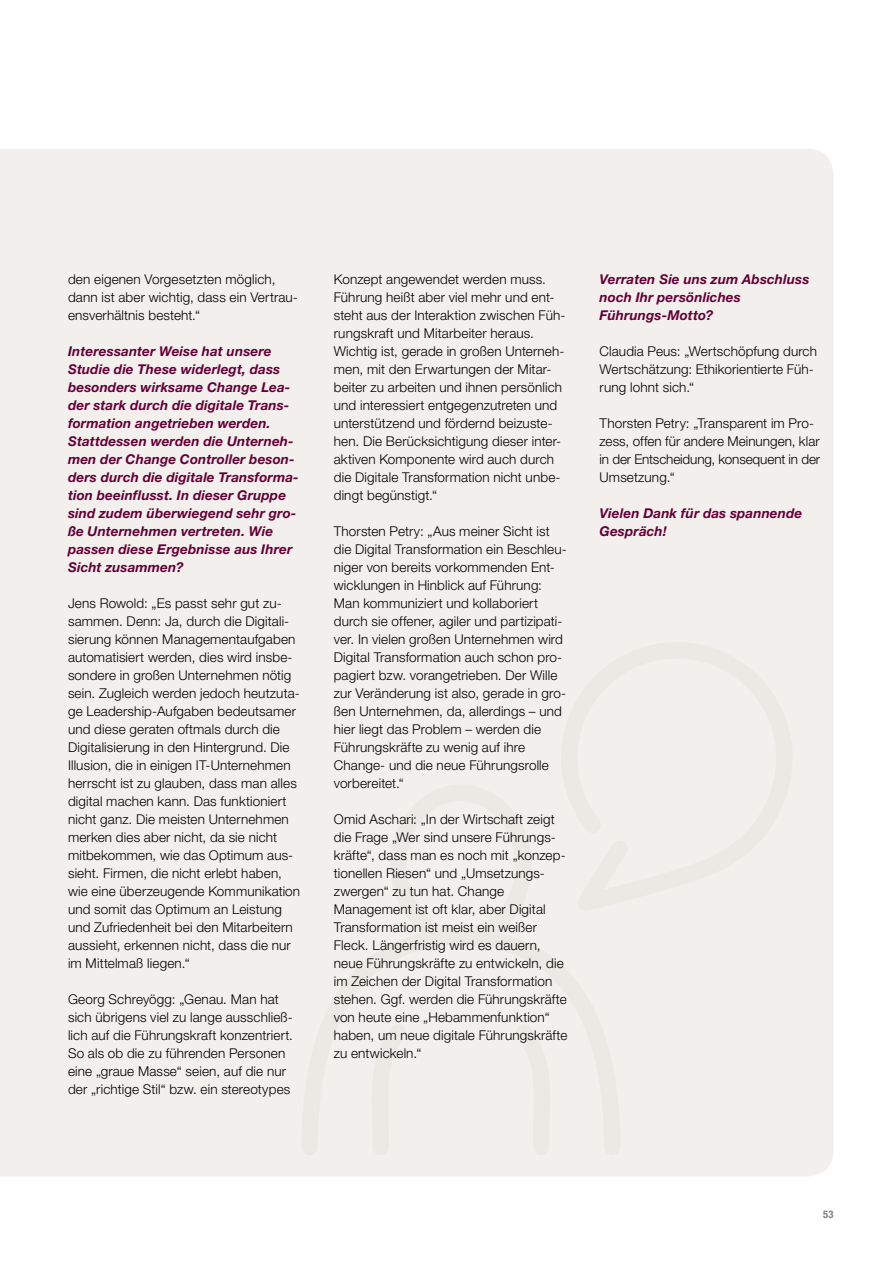
<style>
.page{position:relative;width:893px;height:1263px;background:#fff}
.page>*{position:absolute;margin:0;border:0;box-sizing:border-box;transform-origin:0 0}
.t1{font:300 13.5px/18px "Helvetica Neue LT Std";letter-spacing:.01em;color:#000}
.t2{font:italic 700 13.5px/18px "Helvetica Neue LT Std";letter-spacing:.01em;color:#620037}
.t3{font:700 condensed 10.5px "Helvetica Neue LT Std";color:#7b7c7e}
</style>
<div class="page">
<div style="left:0;top:149px;width:833px;height:1027px;background:#f3efed"></div>
<svg style="left:293px;top:616px;width:526px;height:547px;background:#f2eeeb"></svg>
<p class="t1" style="left:68px;top:270px;width:231px">den eigenen Vorgesetzten möglich, dann ist aber wichtig, dass ein Vertrau&shy;ensverhältnis besteht.“</p>
<p class="t2" style="left:68px;top:342px;width:232px">Interessanter Weise hat unsere<br>Studie die These widerlegt, dass besonders wirksame Change Lea&shy;der stark durch die digitale Trans&shy;formation angetrieben werden.<br>Stattdessen werden die Unterneh&shy;men der Change Controller beson&shy;ders durch die digitale Transforma&shy;tion beeinflusst. In dieser Gruppe sind zudem überwiegend sehr gro&shy;ße Unternehmen vertreten. Wie passen diese Ergebnisse aus Ihrer<br>Sicht zusammen?</p>
<p class="t1" style="left:68px;top:594px;width:234px">Jens Rowold: „Es passt sehr gut zu&shy;sammen. Denn: Ja, durch die Digitali&shy;sierung können Managementaufgaben automatisiert werden, dies wird insbe&shy;sondere in großen Unternehmen nötig sein. Zugleich werden jedoch heutzuta&shy;ge Leadership-Aufgaben bedeutsamer und diese geraten oftmals durch die Digitalisierung in den Hintergrund. Die Illusion, die in einigen IT-Unternehmen herrscht ist zu glauben, dass man alles digital machen kann. Das funktioniert nicht ganz. Die meisten Unternehmen merken dies aber nicht, da sie nicht mitbekommen, wie das Optimum aus&shy;sieht. Firmen, die nicht erlebt haben, wie eine überzeugende Kommunikation und somit das Optimum an Leistung und Zufriedenheit bei den Mitarbeitern aussieht, erkennen nicht, dass die nur im Mittelmaß liegen.“</p>
<p class="t1" style="left:68px;top:990px;width:227px">Georg Schreyögg: „Genau. Man hat sich übrigens viel zu lange ausschließ&shy;lich auf die Führungskraft konzentriert.<br>So als ob die zu führenden Personen eine „graue Masse“ seien, auf die nur der „richtige Stil“ bzw. ein stereotypes</p>
<p class="t1" style="left:334px;top:270px;width:233px">Konzept angewendet werden muss.<br>Führung heißt aber viel mehr und ent&shy;steht aus der Interaktion zwischen Füh&shy;rungskraft und Mitarbeiter heraus.<br>Wichtig ist, gerade in großen Unterneh&shy;men, mit den Erwartungen der Mitar&shy;beiter zu arbeiten und ihnen persönlich und interessiert entgegenzutreten und unterstützend und fördernd beizuste&shy;hen. Die Berücksichtigung dieser inter&shy;aktiven Komponente wird auch durch die Digitale Transformation nicht unbe&shy;dingt begünstigt.“</p>
<p class="t1" style="left:334px;top:522px;width:234px">Thorsten Petry: „Aus meiner Sicht ist die Digital Transformation ein Beschleu&shy;niger von bereits vorkommenden Ent&shy;wicklungen in Hinblick auf Führung:<br>Man kommuniziert und kollaboriert durch sie offener, agiler und partizipati&shy;ver. In vielen großen Unternehmen wird Digital Transformation auch schon pro&shy;pagiert bzw. vorangetrieben. Der Wille zur Veränderung ist also, gerade in gro&shy;ßen Unternehmen, da, allerdings – und hier liegt das Problem – werden die Führungskräfte zu wenig auf ihre Change- und die neue Führungsrolle vorbereitet.“</p>
<p class="t1" style="left:334px;top:810px;width:235px">Omid Aschari: „In der Wirtschaft zeigt die Frage „Wer sind unsere Führungs&shy;kräfte“, dass man es noch mit „konzep&shy;tionellen Riesen“ und „Umsetzungs&shy;zwergen“ zu tun hat. Change Management ist oft klar, aber Digital Transformation ist meist ein weißer Fleck. Längerfristig wird es dauern, neue Führungskräfte zu entwickeln, die im Zeichen der Digital Transformation stehen. Ggf. werden die Führungskräfte von heute eine „Hebammenfunktion“ haben, um neue digitale Führungskräfte zu entwickeln.“</p>
<p class="t2" style="left:600px;top:270px;width:211px">Verraten Sie uns zum Abschluss noch Ihr persönliches<br>Führungs-Motto?</p>
<p class="t1" style="left:600px;top:342px;width:219px">Claudia Peus: „Wertschöpfung durch<br>Wertschätzung: Ethikorientierte Füh&shy;rung lohnt sich.“</p>
<p class="t1" style="left:600px;top:414px;width:222px">Thorsten Petry: „Transparent im Pro&shy;zess, offen für andere Meinungen, klar in der Entscheidung, konsequent in der<br>Umsetzung.“</p>
<p class="t2" style="left:600px;top:504px;width:204px">Vielen Dank für das spannende<br>Gespräch!</p>
<p class="t3" style="left:823px;top:1208px;width:12px">53</p>
</div>
